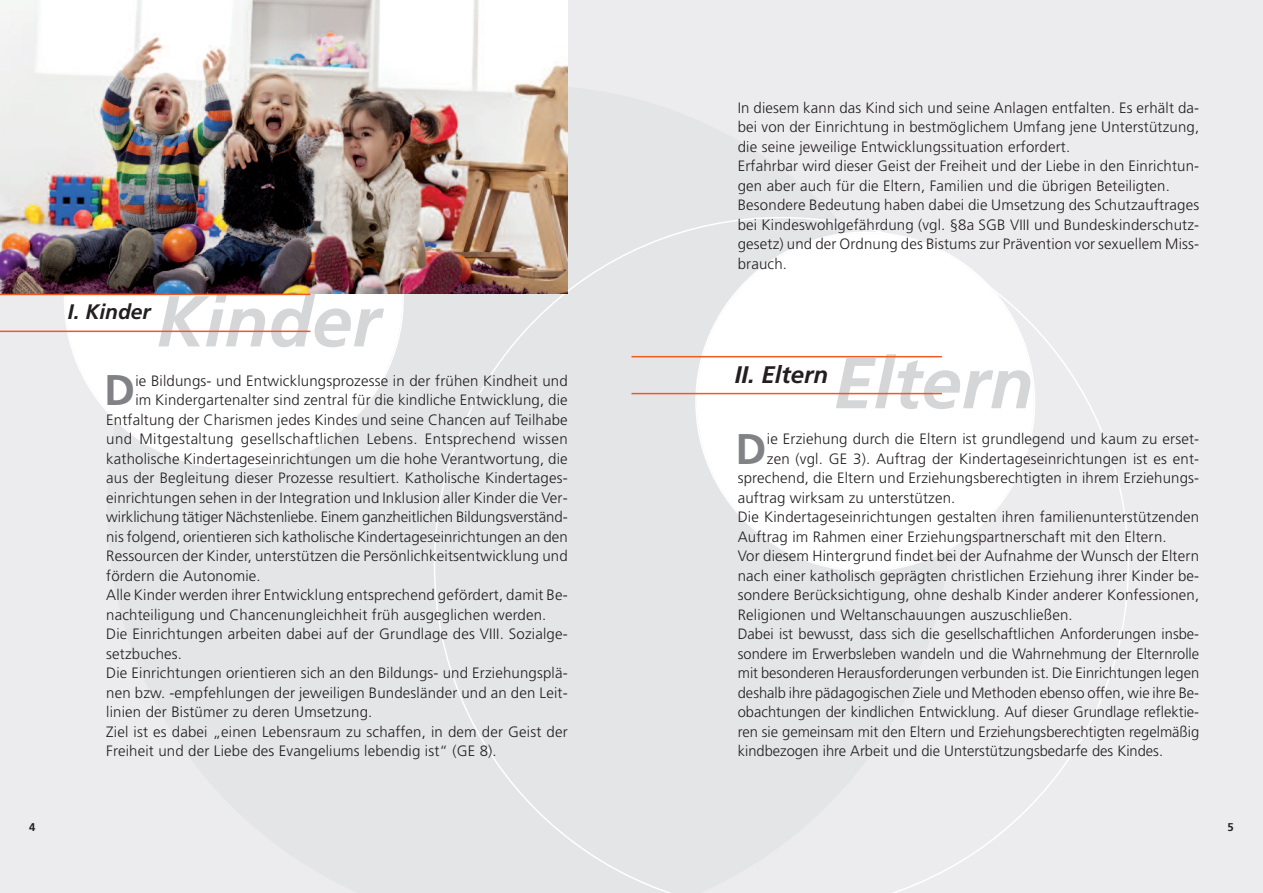
<style>
.page{position:relative;width:1263px;height:893px;background:#ececee}
.page>*{position:absolute;margin:0;border:0;box-sizing:border-box;transform-origin:0 0}
.t1{font:italic 700 72px "Frutiger";color:#d5d6d8}
.t2{font:700 42.9px "Frutiger";color:#808285}
.t3{font:italic 700 24px "Frutiger";color:#231f20}
.t4{font:italic 700 21px "Frutiger";color:#231f20}
.t5{font:300 15px/19.5px "Frutiger";letter-spacing:.01em;color:#231f20}
.t6{font:700 11.25px "Frutiger";color:#231f20}
</style>
<div class="page">
<svg style="left:434px;top:217px;width:695px;height:676px"></svg>
<svg style="left:64px;top:294px;width:340px;height:175px"></svg>
<svg style="left:695px;top:232px;width:340px;height:340px"></svg>
<img style="left:0;top:0;width:568px;height:294px">
<hr style="left:0;top:294px;width:310px;height:1px;background:#f15921">
<hr style="left:0;top:331px;width:310px;height:1px;background:#f15921">
<hr style="left:631px;top:356px;width:311px;height:1px;background:#f15921">
<hr style="left:631px;top:393px;width:311px;height:1px;background:#f15921">
<h1 class="t1" style="left:156px;top:292px;width:226px">Kinder</h1>
<h3 class="t4" style="left:68px;top:303px;width:84px">I. Kinder</h3>
<h2 class="t2" style="left:104px;top:373px;width:32px">D</h2>
<p class="t5" style="left:135px;top:372px;width:434px">ie Bildungs- und Entwicklungsprozesse in der frühen Kindheit und</p>
<p class="t5" style="left:135px;top:391px;width:434px">im Kindergartenalter sind zentral für die kindliche Entwicklung, die</p>
<p class="t5" style="left:106px;top:411px;width:463px">Entfaltung der Charismen jedes Kindes und seine Chancen auf Teilhabe</p>
<p class="t5" style="left:106px;top:430px;width:463px">und Mitgestaltung gesellschaftlichen Lebens. Entsprechend wissen</p>
<p class="t5" style="left:106px;top:450px;width:463px">katholische Kindertageseinrichtungen um die hohe Verantwortung, die</p>
<p class="t5" style="left:106px;top:469px;width:463px">aus der Begleitung dieser Prozesse resultiert. Katholische Kindertages-</p>
<p class="t5" style="left:106px;top:489px;width:463px">einrichtungen sehen in der Integration und Inklusion aller Kinder die Ver-</p>
<p class="t5" style="left:106px;top:508px;width:463px">wirklichung tätiger Nächstenliebe. Einem ganzheitlichen Bildungsverständ-</p>
<p class="t5" style="left:106px;top:528px;width:463px">nis folgend, orientieren sich katholische Kindertageseinrichtungen an den</p>
<p class="t5" style="left:106px;top:547px;width:463px">Ressourcen der Kinder, unterstützen die Persönlichkeitsentwicklung und</p>
<p class="t5" style="left:106px;top:567px;width:156px">fördern die Autonomie.</p>
<p class="t5" style="left:106px;top:586px;width:463px">Alle Kinder werden ihrer Entwicklung entsprechend gefördert, damit Be-</p>
<p class="t5" style="left:106px;top:606px;width:442px">nachteiligung und Chancenungleichheit früh ausgeglichen werden.</p>
<p class="t5" style="left:106px;top:625px;width:463px">Die Einrichtungen arbeiten dabei auf der Grundlage des VIII. Sozialge-</p>
<p class="t5" style="left:106px;top:645px;width:77px">setzbuches.</p>
<p class="t5" style="left:106px;top:664px;width:463px">Die Einrichtungen orientieren sich an den Bildungs- und Erziehungsplä-</p>
<p class="t5" style="left:106px;top:684px;width:463px">nen bzw. -empfehlungen der jeweiligen Bundesländer und an den Leit-</p>
<p class="t5" style="left:106px;top:703px;width:268px">linien der Bistümer zu deren Umsetzung.</p>
<p class="t5" style="left:106px;top:723px;width:463px">Ziel ist es dabei „einen Lebensraum zu schaffen, in dem der Geist der</p>
<p class="t5" style="left:106px;top:742px;width:392px">Freiheit und der Liebe des Evangeliums lebendig ist“ (GE 8).</p>
<p class="t5" style="left:738px;top:99px;width:463px">In diesem kann das Kind sich und seine Anlagen entfalten. Es erhält da&shy;bei von der Einrichtung in bestmöglichem Umfang jene Unterstützung, die seine jeweilige Entwicklungssituation erfordert.<br>Erfahrbar wird dieser Geist der Freiheit und der Liebe in den Einrichtun&shy;gen aber auch für die Eltern, Familien und die übrigen Beteiligten.<br>Besondere Bedeutung haben dabei die Umsetzung des Schutzauftrages bei Kindeswohlgefährdung (vgl. §8a SGB VIII und Bundeskinderschutz&shy;gesetz) und der Ordnung des Bistums zur Prävention vor sexuellem Miss&shy;brauch.</p>
<h3 class="t3" style="left:735px;top:365px;width:95px">II. Eltern</h3>
<h1 class="t1" style="left:833px;top:354px;width:202px">Eltern</h1>
<h2 class="t2" style="left:735px;top:431px;width:32px">D</h2>
<p class="t5" style="left:767px;top:430px;width:434px">ie Erziehung durch die Eltern ist grundlegend und kaum zu erset-</p>
<p class="t5" style="left:767px;top:450px;width:434px">zen (vgl. GE 3). Auftrag der Kindertageseinrichtungen ist es ent-</p>
<p class="t5" style="left:738px;top:469px;width:463px">sprechend, die Eltern und Erziehungsberechtigten in ihrem Erziehungs-</p>
<p class="t5" style="left:738px;top:489px;width:219px">auftrag wirksam zu unterstützen.</p>
<p class="t5" style="left:738px;top:508px;width:463px">Die Kindertageseinrichtungen gestalten ihren familienunterstützenden</p>
<p class="t5" style="left:738px;top:528px;width:430px">Auftrag im Rahmen einer Erziehungspartnerschaft mit den Eltern.</p>
<p class="t5" style="left:738px;top:547px;width:463px">Vor diesem Hintergrund findet bei der Aufnahme der Wunsch der Eltern</p>
<p class="t5" style="left:738px;top:567px;width:463px">nach einer katholisch geprägten christlichen Erziehung ihrer Kinder be-</p>
<p class="t5" style="left:738px;top:586px;width:463px">sondere Berücksichtigung, ohne deshalb Kinder anderer Konfessionen,</p>
<p class="t5" style="left:738px;top:606px;width:336px">Religionen und Weltanschauungen auszuschließen.</p>
<p class="t5" style="left:738px;top:625px;width:463px">Dabei ist bewusst, dass sich die gesellschaftlichen Anforderungen insbe-</p>
<p class="t5" style="left:738px;top:645px;width:463px">sondere im Erwerbsleben wandeln und die Wahrnehmung der Elternrolle</p>
<p class="t5" style="left:738px;top:664px;width:463px">mit besonderen Herausforderungen verbunden ist. Die Einrichtungen legen</p>
<p class="t5" style="left:738px;top:684px;width:463px">deshalb ihre pädagogischen Ziele und Methoden ebenso offen, wie ihre Be-</p>
<p class="t5" style="left:738px;top:703px;width:463px">obachtungen der kindlichen Entwicklung. Auf dieser Grundlage reflektie-</p>
<p class="t5" style="left:738px;top:723px;width:463px">ren sie gemeinsam mit den Eltern und Erziehungsberechtigten regelmäßig</p>
<p class="t5" style="left:738px;top:742px;width:427px">kindbezogen ihre Arbeit und die Unterstützungsbedarfe des Kindes.</p>
<p class="t6" style="left:29px;top:823px;width:8px">4</p>
<p class="t6" style="left:1227px;top:823px;width:8px">5</p>
</div>
